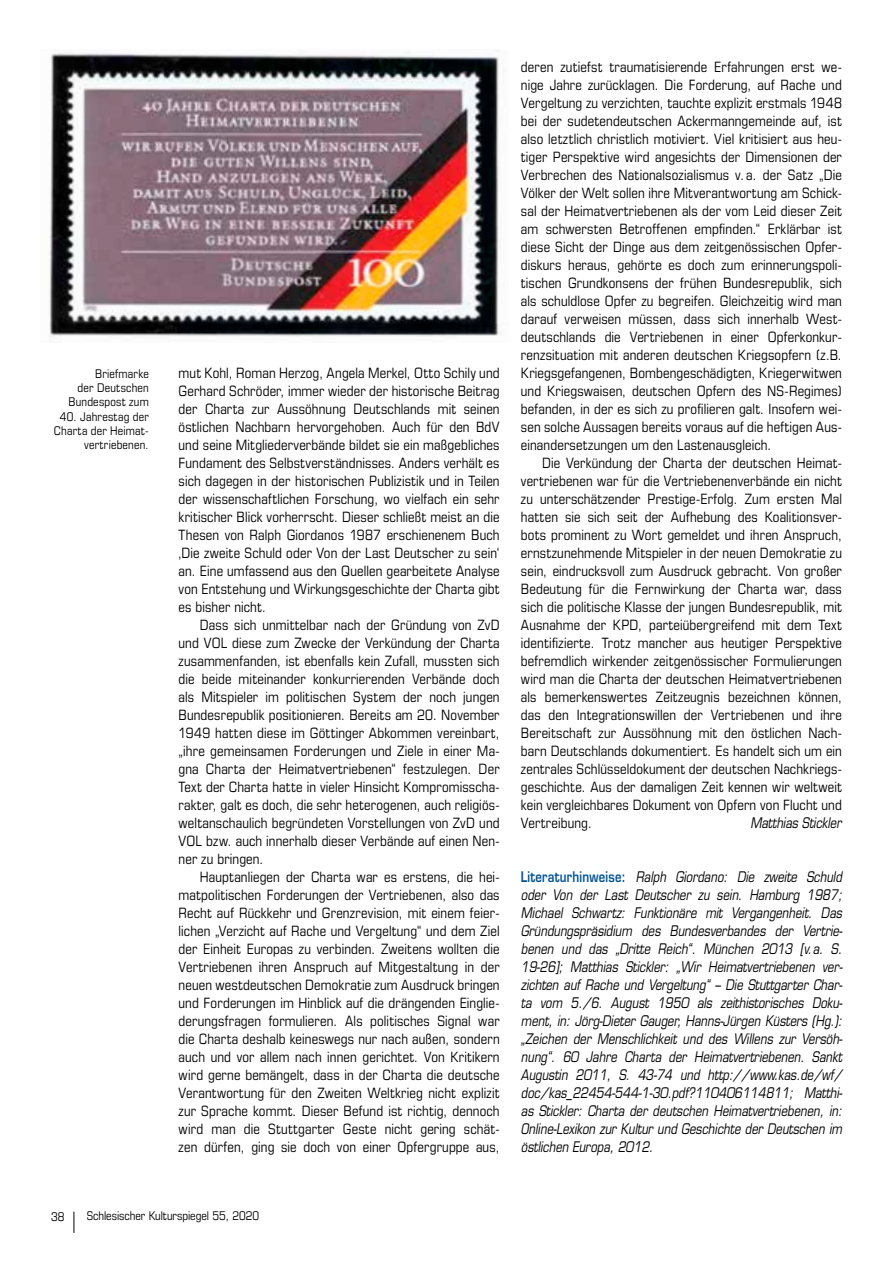
<style>
.page{position:relative;width:893px;height:1263px;background:#fff}
.page>*{position:absolute;margin:0;border:0;box-sizing:border-box;transform-origin:0 0}
.t1{font:condensed 14.25px/18px "Eurostile LTCE";letter-spacing:.01em;color:#000;text-align:justify}
.t2{font:italic 14.25px/18px "Eurostile";color:#000;text-align:justify;scale:.8 1}
.t3{font:condensed 12px/14.2px "Eurostile LTCE";letter-spacing:.015em;color:#000;text-align:right}
.s1{font-weight:600;font-style:normal;color:#005396}
</style>
<div class="page">
<svg style="left:74px;top:1212px;width:1px;height:21px"></svg>
<img style="left:49px;top:50px;width:452px;height:288px">
<p class="t3" style="left:69px;top:366px;width:82px">Briefmarke<br>der Deutschen<br>Bundespost zum</p>
<p class="t3" style="left:54px;top:409px;width:96px">40. Jahrestag der<br>Charta der Heimat&shy;vertriebenen.</p>
<p class="t1" style="left:179px;top:364px;width:323px">mut Kohl, Roman Herzog, Angela Merkel, Otto Schily und Gerhard Schröder, immer wieder der historische Beitrag der Charta zur Aussöhnung Deutschlands mit seinen östlichen Nachbarn hervorgehoben. Auch für den BdV und seine Mitgliederverbände bildet sie ein maßgebliches Fundament des Selbstverständnisses. Anders verhält es sich dagegen in der historischen Publizistik und in Teilen der wissenschaftlichen Forschung, wo vielfach ein sehr kritischer Blick vorherrscht. Dieser schließt meist an die Thesen von Ralph Giordanos 1987 erschienenem Buch ‚Die zweite Schuld oder Von der Last Deutscher zu sein‘ an. Eine umfassend aus den Quellen gearbeitete Analyse von Entstehung und Wirkungsgeschichte der Charta gibt es bisher nicht.</p>
<p class="t1" style="left:179px;top:616px;width:323px;text-indent:21px">Dass sich unmittelbar nach der Gründung von ZvD und VOL diese zum Zwecke der Verkündung der Charta zusammenfanden, ist ebenfalls kein Zufall, mussten sich die beide miteinander konkurrierenden Verbände doch als Mitspieler im politischen System der noch jungen Bundesrepublik positionieren. Bereits am 20. November 1949 hatten diese im Göttinger Abkommen vereinbart, „ihre gemeinsamen Forderungen und Ziele in einer Ma&shy;gna Charta der Heimatvertriebenen“ festzulegen. Der Text der Charta hatte in vieler Hinsicht Kompromisscha&shy;rakter, galt es doch, die sehr heterogenen, auch religiös&shy;weltanschaulich begründeten Vorstellungen von ZvD und VOL bzw. auch innerhalb dieser Verbände auf einen Nen&shy;ner zu bringen.</p>
<p class="t1" style="left:179px;top:868px;width:323px;text-indent:21px">Hauptanliegen der Charta war es erstens, die hei&shy;matpolitischen Forderungen der Vertriebenen, also das Recht auf Rückkehr und Grenzrevision, mit einem feier&shy;lichen „Verzicht auf Rache und Vergeltung“ und dem Ziel der Einheit Europas zu verbinden. Zweitens wollten die Vertriebenen ihren Anspruch auf Mitgestaltung in der neuen westdeutschen Demokratie zum Ausdruck bringen und Forderungen im Hinblick auf die drängenden Einglie&shy;derungsfragen formulieren. Als politisches Signal war die Charta deshalb keineswegs nur nach außen, sondern auch und vor allem nach innen gerichtet. Von Kritikern wird gerne bemängelt, dass in der Charta die deutsche Verantwortung für den Zweiten Weltkrieg nicht explizit zur Sprache kommt. Dieser Befund ist richtig, dennoch wird man die Stuttgarter Geste nicht gering schät&shy;zen dürfen, ging sie doch von einer Opfergruppe aus,</p>
<p class="t1" style="left:521px;top:58px;width:323px">deren zutiefst traumatisierende Erfahrungen erst we&shy;nige Jahre zurücklagen. Die Forderung, auf Rache und Vergeltung zu verzichten, tauchte explizit erstmals 1948 bei der sudetendeutschen Ackermanngemeinde auf, ist also letztlich christlich motiviert. Viel kritisiert aus heu&shy;tiger Perspektive wird angesichts der Dimensionen der Verbrechen des Nationalsozialismus v.a. der Satz „Die Völker der Welt sollen ihre Mitverantwortung am Schick&shy;sal der Heimatvertriebenen als der vom Leid dieser Zeit am schwersten Betroffenen empfinden.“ Erklärbar ist diese Sicht der Dinge aus dem zeitgenössischen Opfer&shy;diskurs heraus, gehörte es doch zum erinnerungspoli&shy;tischen Grundkonsens der frühen Bundesrepublik, sich als schuldlose Opfer zu begreifen. Gleichzeitig wird man darauf verweisen müssen, dass sich innerhalb West&shy;deutschlands die Vertriebenen in einer Opferkonkur&shy;renzsituation mit anderen deutschen Kriegsopfern (z.B.<br>Kriegsgefangenen, Bombengeschädigten, Kriegerwitwen und Kriegswaisen, deutschen Opfern des NS-Regimes) befanden, in der es sich zu profilieren galt. Insofern wei&shy;sen solche Aussagen bereits voraus auf die heftigen Aus&shy;einandersetzungen um den Lastenausgleich.</p>
<p class="t1" style="left:521px;top:454px;width:323px;text-indent:21px">Die Verkündung der Charta der deutschen Heimat&shy;vertriebenen war für die Vertriebenenverbände ein nicht zu unterschätzender Prestige-Erfolg. Zum ersten Mal hatten sie sich seit der Aufhebung des Koalitionsver&shy;bots prominent zu Wort gemeldet und ihren Anspruch, ernstzunehmende Mitspieler in der neuen Demokratie zu sein, eindrucksvoll zum Ausdruck gebracht. Von großer Bedeutung für die Fernwirkung der Charta war, dass sich die politische Klasse der jungen Bundesrepublik, mit Ausnahme der KPD, parteiübergreifend mit dem Text identifizierte. Trotz mancher aus heutiger Perspektive befremdlich wirkender zeitgenössischer Formulierungen wird man die Charta der deutschen Heimatvertriebenen als bemerkenswertes Zeitzeugnis bezeichnen können, das den Integrationswillen der Vertriebenen und ihre Bereitschaft zur Aussöhnung mit den östlichen Nach&shy;barn Deutschlands dokumentiert. Es handelt sich um ein zentrales Schlüsseldokument der deutschen Nachkriegs&shy;geschichte. Aus der damaligen Zeit kennen wir weltweit kein vergleichbares Dokument von Opfern von Flucht und Vertreibung.</p>
<p class="t2" style="left:750px;top:814px;width:115px">Matthias Stickler</p>
<p class="t2" style="left:521px;top:868px;width:404px"><span class="s1">Literaturhinweise:</span> Ralph Giordano: Die zweite Schuld oder Von der Last Deutscher zu sein. Hamburg 1987; Michael Schwartz: Funktionäre mit Vergangenheit. Das Gründungspräsidium des Bundesverbandes der Vertrie&shy;benen und das „Dritte Reich“. München 2013 [v.a. S.<br>19-26]; Matthias Stickler: „Wir Heimatvertriebenen ver&shy;zichten auf Rache und Vergeltung“ – Die Stuttgarter Char&shy;ta vom 5./6. August 1950 als zeithistorisches Doku&shy;ment, in: Jörg-Dieter Gauger, Hanns-Jürgen Küsters (Hg.): „Zeichen der Menschlichkeit und des Willens zur Versöh&shy;nung“. 60 Jahre Charta der Heimatvertriebenen. Sankt Augustin 2011, S. 43-74 und http://www.kas.de/wf/ doc/kas_22454-544-1-30.pdf?110406114811; Matthi&shy;as Stickler: Charta der deutschen Heimatvertriebenen, in:<br>Online-Lexikon zur Kultur und Geschichte der Deutschen im östlichen Europa, 2012.</p>
<p class="t3" style="left:51px;top:1209px;width:15px">38</p>
<p class="t3" style="left:87px;top:1209px;width:174px">Schlesischer Kulturspiegel 55, 2020</p>
</div>
